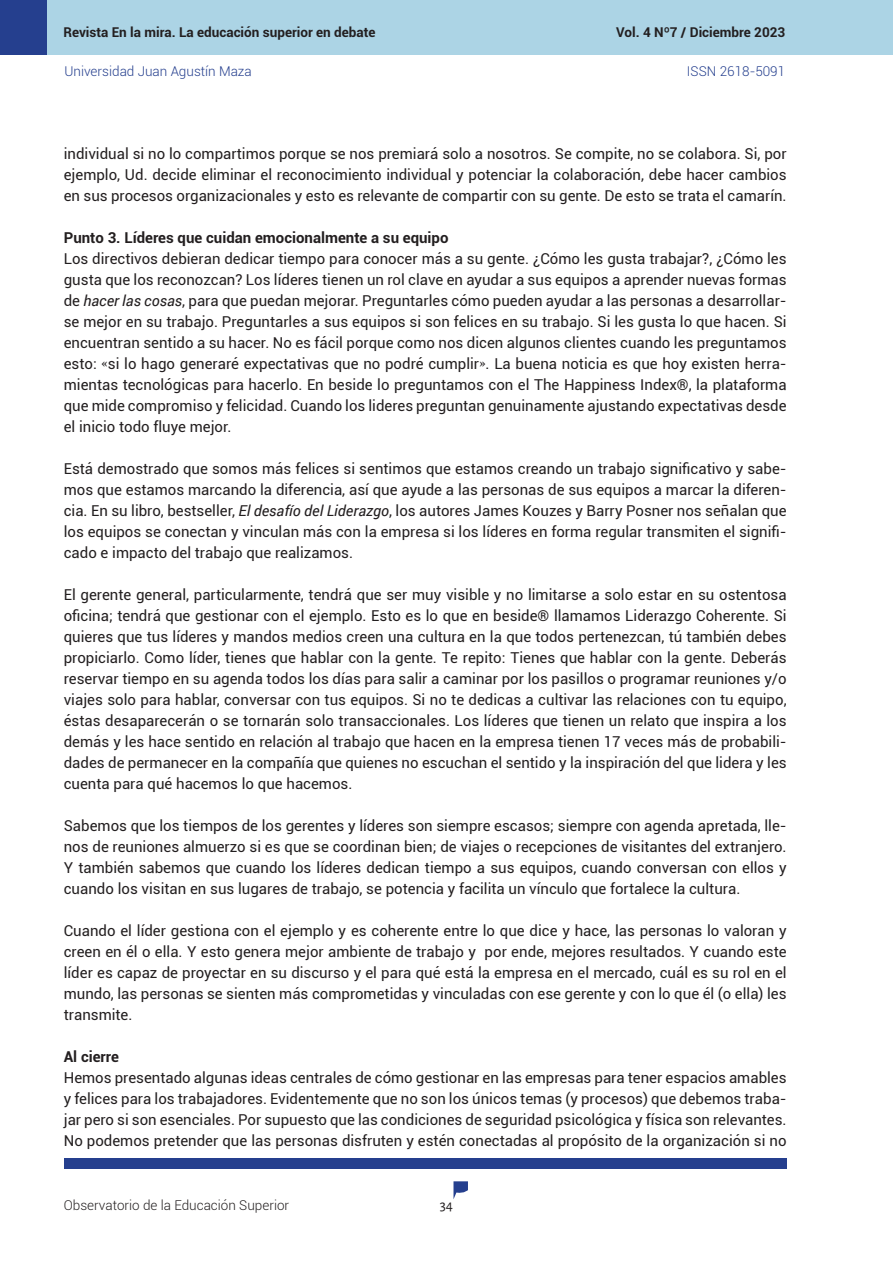
<style>
.page{position:relative;width:893px;height:1263px;background:#fff}
.page>*{position:absolute;margin:0;border:0;box-sizing:border-box;transform-origin:0 0}
.Txt_base{font:15px/21px "Roboto";color:#231f20;text-align:justify}
.Txt_base-2{font:700 15px "Roboto";color:#231f20}
.t1{font:15px "Alegreya Sans";color:#231f20}
.t2{font:700 13.5px "Roboto";color:#231f20}
.t3{font:300 13.5px "Roboto";color:#253f8e}
.t4{font:300 13.5px "Roboto";color:#231f20}
.s1{font-style:italic}
.s2{font-family:"Adobe Caslon Pro"}
</style>
<div class="page">
<svg style="left:453px;top:1181px;width:15px;height:18px"></svg>
<div style="left:47px;top:0;width:846px;height:54px;background:#acd4e5"></div>
<div style="left:0;top:0;width:47px;height:54px;background:#253f8e"></div>
<div style="left:64px;top:1158px;width:723px;height:10px;background:#253f8e"></div>
<p class="t2" style="left:63px;top:23px;width:314px">Revista En la mira. La educación superior en debate</p>
<p class="t3" style="left:64px;top:61px;width:189px">Universidad Juan Agustín Maza</p>
<p class="t3" style="left:687px;top:61px;width:100px">ISSN 2618-5091</p>
<p class="t2" style="left:616px;top:23px;width:171px">Vol. 4 Nº7 / Diciembre 2023</p>
<p class="Txt_base" style="left:64px;top:143px;width:724px">individual si no lo compartimos porque se nos premiará solo a nosotros. Se compite, no se colabora. Si, por ejemplo, Ud. decide eliminar el reconocimiento individual y potenciar la colaboración, debe hacer cambios en sus procesos organizacionales y esto es relevante de compartir con su gente. De esto se trata el camarín.</p>
<p class="Txt_base-2" style="left:64px;top:227px;width:386px">Punto 3. Líderes que cuidan emocionalmente a su equipo</p>
<p class="Txt_base" style="left:64px;top:248px;width:724px">Los directivos debieran dedicar tiempo para conocer más a su gente. ¿Cómo les gusta trabajar?, ¿Cómo les gusta que los reconozcan? Los líderes tienen un rol clave en ayudar a sus equipos a aprender nuevas formas de <span class="s1">hacer las cosas</span>, para que puedan mejorar. Preguntarles cómo pueden ayudar a las personas a desarrollar&shy;se mejor en su trabajo. Preguntarles a sus equipos si son felices en su trabajo. Si les gusta lo que hacen. Si encuentran sentido a su hacer. No es fácil porque como nos dicen algunos clientes cuando les preguntamos esto: <span class="s2">«</span>si lo hago generaré expectativas que no podré cumplir<span class="s2">»</span>. La buena noticia es que hoy existen herra&shy;mientas tecnológicas para hacerlo. En beside lo preguntamos con el The Happiness Index®, la plataforma que mide compromiso y felicidad. Cuando los lideres preguntan genuinamente ajustando expectativas desde el inicio todo fluye mejor.</p>
<p class="Txt_base" style="left:64px;top:458px;width:724px">Está demostrado que somos más felices si sentimos que estamos creando un trabajo significativo y sabe&shy;mos que estamos marcando la diferencia, así que ayude a las personas de sus equipos a marcar la diferen&shy;cia. En su libro, bestseller, <span class="s1">El desafío del Liderazgo</span>, los autores James Kouzes y Barry Posner nos señalan que los equipos se conectan y vinculan más con la empresa si los líderes en forma regular transmiten el signifi&shy;cado e impacto del trabajo que realizamos.</p>
<p class="Txt_base" style="left:64px;top:584px;width:724px">El gerente general, particularmente, tendrá que ser muy visible y no limitarse a solo estar en su ostentosa oficina; tendrá que gestionar con el ejemplo. Esto es lo que en beside® llamamos Liderazgo Coherente. Si quieres que tus líderes y mandos medios creen una cultura en la que todos pertenezcan, tú también debes propiciarlo. Como líder, tienes que hablar con la gente. Te repito: Tienes que hablar con la gente. Deberás reservar tiempo en su agenda todos los días para salir a caminar por los pasillos o programar reuniones y/o viajes solo para hablar, conversar con tus equipos. Si no te dedicas a cultivar las relaciones con tu equipo, éstas desaparecerán o se tornarán solo transaccionales. Los líderes que tienen un relato que inspira a los demás y les hace sentido en relación al trabajo que hacen en la empresa tienen 17 veces más de probabili&shy;dades de permanecer en la compañía que quienes no escuchan el sentido y la inspiración del que lidera y les cuenta para qué hacemos lo que hacemos.</p>
<p class="Txt_base" style="left:64px;top:815px;width:724px">Sabemos que los tiempos de los gerentes y líderes son siempre escasos; siempre con agenda apretada, lle&shy;nos de reuniones almuerzo si es que se coordinan bien; de viajes o recepciones de visitantes del extranjero.<br>Y también sabemos que cuando los líderes dedican tiempo a sus equipos, cuando conversan con ellos y cuando los visitan en sus lugares de trabajo, se potencia y facilita un vínculo que fortalece la cultura.</p>
<p class="Txt_base" style="left:64px;top:920px;width:724px">Cuando el líder gestiona con el ejemplo y es coherente entre lo que dice y hace, las personas lo valoran y creen en él o ella. Y esto genera mejor ambiente de trabajo y por ende, mejores resultados. Y cuando este líder es capaz de proyectar en su discurso y el para qué está la empresa en el mercado, cuál es su rol en el mundo, las personas se sienten más comprometidas y vinculadas con ese gerente y con lo que él (o ella) les transmite.</p>
<p class="Txt_base-2" style="left:64px;top:1046px;width:57px">Al cierre</p>
<p class="Txt_base" style="left:64px;top:1067px;width:724px">Hemos presentado algunas ideas centrales de cómo gestionar en las empresas para tener espacios amables y felices para los trabajadores. Evidentemente que no son los únicos temas (y procesos) que debemos traba&shy;jar pero si son esenciales. Por supuesto que las condiciones de seguridad psicológica y física son relevantes.<br>No podemos pretender que las personas disfruten y estén conectadas al propósito de la organización si no</p>
<p class="t4" style="left:64px;top:1196px;width:227px">Observatorio de la Educación Superior</p>
<p class="t1" style="left:440px;top:1195px;width:15px">34</p>
</div>
